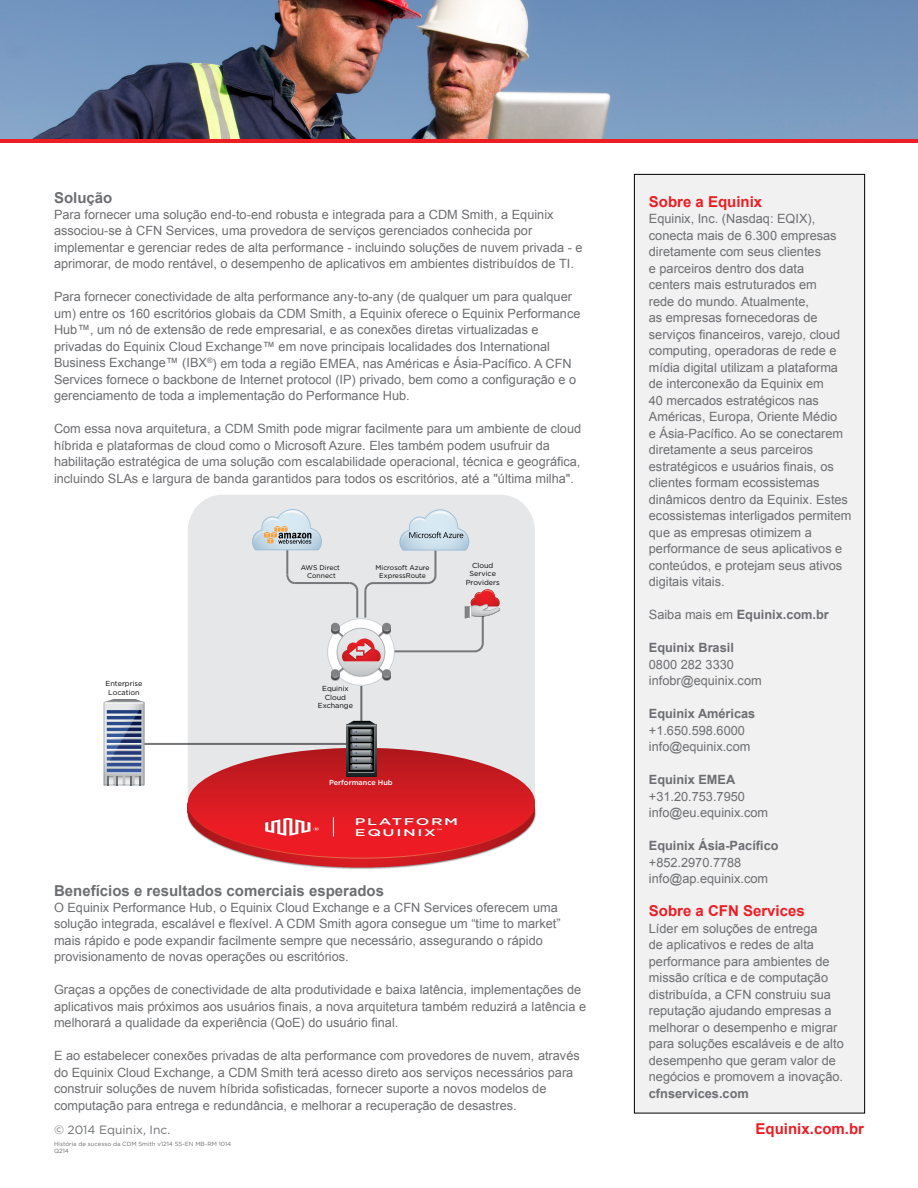
<style>
.page{position:relative;width:918px;height:1188px;background:#fff}
.page>*{position:absolute;margin:0;border:0;box-sizing:border-box;transform-origin:0 0}
.t1{font:700 15px "Arial";color:#6d6e71}
.t2{font:700 15px "Arial";color:#ed1d24}
.t3{font:12.75px/16.5px "Arial";color:#6d6e71}
.t4{font:700 12.75px "Arial";color:#6d6e71}
.t5{font:12px "Gotham";color:#6d6e71}
.t6{font:500 9.75px/11.6px "Gotham";letter-spacing:.1em;color:#fff;scale:1.64 1}
.t7{font:7.2px/8.7px "Gotham";color:#000;text-align:center}
.t8{font:500 7.2px "Gotham";color:#fff}
.t9{font:6.9px/8.2px "Gotham";color:#000;text-align:center}
.t10{font:6px/7.2px "Gotham";color:#6d6e71}
.s1{font-weight:400}
</style>
<div class="page">
<hr style="left:0;top:138px;width:918px;height:4px;background:#ed1d24">
<img style="left:0;top:0;width:918px;height:139px">
<div style="left:634px;top:174px;width:231px;height:939px;background:#f1f1f2"></div>
<div style="left:634px;top:174px;width:231px;height:939px;border:1px solid #000"></div>
<hr style="left:140px;top:743px;width:207px;height:2px;background:#77787b">
<div style="left:188px;top:495px;width:347px;height:226px;background:#e6e7e8"></div>
<img style="left:187px;top:800px;width:349px;height:69px">
<svg style="left:103px;top:699px;width:42px;height:87px;background:#8d99b1"></svg>
<hr style="left:105px;top:702px;width:38px;height:2px;background:#fff">
<svg style="left:188px;top:721px;width:347px;height:146px;background:#d76166"></svg>
<img style="left:233px;top:495px;width:13px;height:6px">
<img style="left:246px;top:495px;width:93px;height:6px">
<div style="left:224px;top:501px;width:46px;height:78px;background:#e6e7e8"></div>
<div style="left:270px;top:500px;width:80px;height:83px;background:#e6e7e8"></div>
<svg style="left:252px;top:509px;width:70px;height:41px;background:#c8d0d4"></svg>
<img style="left:393px;top:495px;width:93px;height:6px">
<div style="left:371px;top:501px;width:46px;height:72px;background:#e6e7e8"></div>
<div style="left:417px;top:500px;width:80px;height:73px;background:#e6e7e8"></div>
<svg style="left:400px;top:509px;width:69px;height:41px;background:#cbd9e2"></svg>
<hr style="left:294px;top:582px;width:56px;height:2px;background:#77787b">
<svg style="left:285px;top:573px;width:11px;height:12px"></svg>
<svg style="left:327px;top:573px;width:173px;height:113px;background:#dfd8d9"></svg>
<p class="t1" style="left:54px;top:187px;width:60px">Solução</p>
<p class="t3" style="left:54px;top:206px;width:530px">Para fornecer uma solução end-to-end robusta e integrada para a CDM Smith, a Equinix associou-se à CFN Services, uma provedora de serviços gerenciados conhecida por implementar e gerenciar redes de alta performance - incluindo soluções de nuvem privada - e aprimorar, de modo rentável, o desempenho de aplicativos em ambientes distribuídos de TI.</p>
<p class="t3" style="left:54px;top:289px;width:528px">Para fornecer conectividade de alta performance any-to-any (de qualquer um para qualquer um) entre os 160 escritórios globais da CDM Smith, a Equinix oferece o Equinix Performance Hub™, um nó de extensão de rede empresarial, e as conexões diretas virtualizadas e privadas do Equinix Cloud Exchange™ em nove principais localidades dos International Business Exchange™ (IBX<sup>®</sup>) em toda a região EMEA, nas Américas e Ásia-Pacífico. A CFN Services fornece o backbone de Internet protocol (IP) privado, bem como a configuração e o gerenciamento de toda a implementação do Performance Hub.</p>
<p class="t3" style="left:54px;top:421px;width:529px">Com essa nova arquitetura, a CDM Smith pode migrar facilmente para um ambiente de cloud híbrida e plataformas de cloud como o Microsoft Azure. Eles também podem usufruir da habilitação estratégica de uma solução com escalabilidade operacional, técnica e geográfica, incluindo SLAs e largura de banda garantidos para todos os escritórios, até a "última milha".</p>
<p class="t7" style="left:106px;top:679px;width:38px">Enterprise<br>Location</p>
<p class="t9" style="left:301px;top:563px;width:41px">AWS Direct<br>Connect</p>
<p class="t9" style="left:376px;top:564px;width:56px">Microsoft Azure<br>ExpressRoute</p>
<p class="t7" style="left:466px;top:561px;width:35px">Cloud<br>Service<br>Providers</p>
<p class="t7" style="left:318px;top:684px;width:37px">Equinix<br>Cloud<br>Exchange</p>
<p class="t8" style="left:329px;top:778px;width:65px">Performance Hub</p>
<p class="t6" style="left:355px;top:815px;width:64px">PLATFORM<br>EQUINIX<sup>™</sup></p>
<p class="t1" style="left:54px;top:880px;width:332px">Benefícios e resultados comerciais esperados</p>
<p class="t3" style="left:54px;top:899px;width:508px">O Equinix Performance Hub, o Equinix Cloud Exchange e a CFN Services oferecem uma solução integrada, escalável e flexível. A CDM Smith agora consegue um “time to market” mais rápido e pode expandir facilmente sempre que necessário, assegurando o rápido provisionamento de novas operações ou escritórios.</p>
<p class="t3" style="left:54px;top:982px;width:534px">Graças a opções de conectividade de alta produtividade e baixa latência, implementações de aplicativos mais próximos aos usuários finais, a nova arquitetura também reduzirá a latência e melhorará a qualidade da experiência (QoE) do usuário final.</p>
<p class="t3" style="left:54px;top:1048px;width:527px">E ao estabelecer conexões privadas de alta performance com provedores de nuvem, através do Equinix Cloud Exchange, a CDM Smith terá acesso direto aos serviços necessários para construir soluções de nuvem híbrida sofisticadas, fornecer suporte a novos modelos de computação para entrega e redundância, e melhorar a recuperação de desastres.</p>
<p class="t5" style="left:54px;top:1122px;width:118px">© 2014 Equinix, Inc.</p>
<p class="t10" style="left:54px;top:1140px;width:179px">História de sucesso da CDM Smith v1214 SS-EN MB-RM 1014<br>Q214</p>
<p class="t2" style="left:649px;top:191px;width:115px">Sobre a Equinix</p>
<p class="t3" style="left:649px;top:211px;width:204px">Equinix, Inc. (Nasdaq: EQIX), conecta mais de 6.300 empresas diretamente com seus clientes<br>e parceiros dentro dos data<br>centers mais estruturados em<br>rede do mundo. Atualmente,<br>as empresas fornecedoras de serviços financeiros, varejo, cloud computing, operadoras de rede e mídia digital utilizam a plataforma de interconexão da Equinix em<br>40 mercados estratégicos nas<br>Américas, Europa, Oriente Médio<br>e Ásia-Pacífico. Ao se conectarem diretamente a seus parceiros estratégicos e usuários finais, os clientes formam ecossistemas dinâmicos dentro da Equinix. Estes ecossistemas interligados permitem que as empresas otimizem a performance de seus aplicativos e conteúdos, e protejam seus ativos digitais vitais.</p>
<p class="t4" style="left:649px;top:606px;width:181px"><span class="s1">Saiba mais em</span> Equinix.com.br</p>
<p class="t4" style="left:649px;top:639px;width:87px">Equinix Brasil</p>
<p class="t3" style="left:649px;top:656px;width:114px">0800 282 3330 infobr@equinix.com</p>
<p class="t4" style="left:649px;top:705px;width:108px">Equinix Américas</p>
<p class="t3" style="left:649px;top:722px;width:103px">+1.650.598.6000 info@equinix.com</p>
<p class="t4" style="left:649px;top:771px;width:88px">Equinix EMEA</p>
<p class="t3" style="left:649px;top:788px;width:121px">+31.20.753.7950 info@eu.equinix.com</p>
<p class="t4" style="left:649px;top:837px;width:131px">Equinix Ásia-Pacífico</p>
<p class="t3" style="left:649px;top:854px;width:121px">+852.2970.7788 info@ap.equinix.com</p>
<p class="t2" style="left:649px;top:901px;width:157px">Sobre a CFN Services</p>
<p class="t3" style="left:649px;top:920px;width:196px">Líder em soluções de entrega<br>de aplicativos e redes de alta performance para ambientes de missão crítica e de computação distribuída, a CFN construiu sua reputação ajudando empresas a melhorar o desempenho e migrar para soluções escaláveis e de alto desempenho que geram valor de negócios e promovem a inovação.</p>
<p class="t4" style="left:649px;top:1085px;width:101px">cfnservices.com</p>
<p class="t2" style="left:756px;top:1119px;width:110px">Equinix.com.br</p>
</div>
